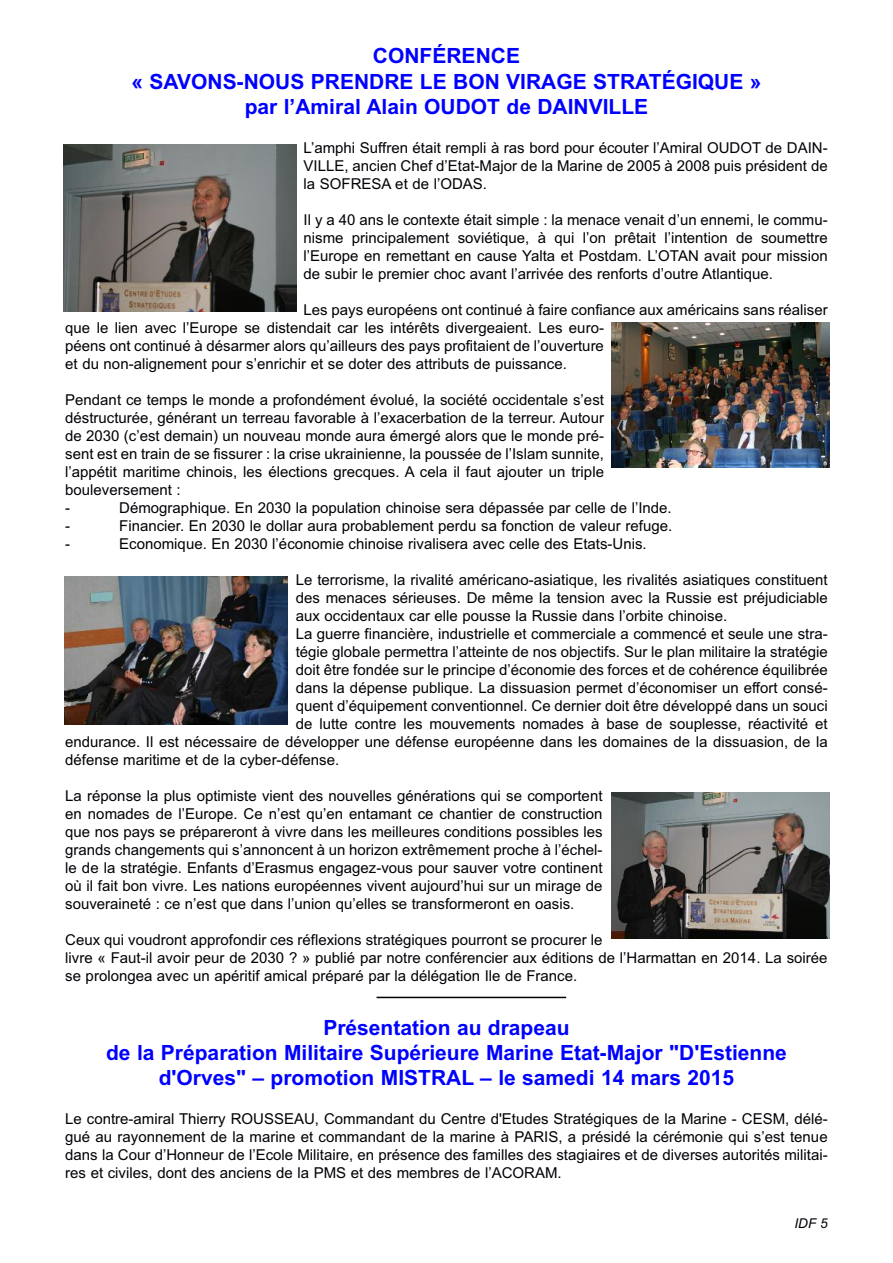
<style>
.page{position:relative;width:893px;height:1263px;background:#fff}
.page>*{position:absolute;margin:0;border:0;box-sizing:border-box;transform-origin:0 0}
.t1{font:700 21px/25.2px "Arial";color:#00f;text-align:center}
.t2{font:15px/18px "Arial";color:#000006;text-align:justify}
.t3{font:italic 13.5px "Arial";color:#000006}
</style>
<div class="page">
<img style="left:64px;top:144px;width:232px;height:168px">
<img style="left:611px;top:322px;width:218px;height:145px">
<img style="left:65px;top:576px;width:222px;height:149px">
<img style="left:611px;top:793px;width:218px;height:145px">
<hr style="left:377px;top:997px;width:189px;height:1px;background:#000006">
<h1 class="t1" style="left:132px;top:43px;width:631px">CONFÉRENCE<br>« SAVONS-NOUS PRENDRE LE BON VIRAGE STRATÉGIQUE » par l’Amiral Alain OUDOT de DAINVILLE</h1>
<p class="t2" style="left:304px;top:138px;width:526px">L’amphi Suffren était rempli à ras bord pour écouter l’Amiral OUDOT de DAIN-VILLE, ancien Chef d’Etat-Major de la Marine de 2005 à 2008 puis président de la SOFRESA et de l’ODAS.</p>
<p class="t2" style="left:304px;top:210px;width:526px">Il y a 40 ans le contexte était simple : la menace venait d’un ennemi, le commu&shy;nisme principalement soviétique, à qui l’on prêtait l’intention de soumettre l’Europe en remettant en cause Yalta et Postdam. L’OTAN avait pour mission de subir le premier choc avant l’arrivée des renforts d’outre Atlantique.</p>
<p class="t2" style="left:65px;top:300px;width:764px;text-align:left;text-indent:238px">Les pays européens ont continué à faire confiance aux américains sans réaliser que le lien avec l’Europe se distendait car les intérêts divergeaient. Les euro-<br>péens ont continué à désarmer alors qu’ailleurs des pays profitaient de l’ouverture<br>et du non-alignement pour s’enrichir et se doter des attributs de puissance.</p>
<p class="t2" style="left:65px;top:390px;width:540px;text-align:left">Pendant ce temps le monde a profondément évolué, la société occidentale s’est déstructurée, générant un terreau favorable à l’exacerbation de la terreur. Autour de 2030 (c’est demain) un nouveau monde aura émergé alors que le monde pré&shy;sent est en train de se fissurer : la crise ukrainienne, la poussée de l’Islam sunnite, l’appétit maritime chinois, les élections grecques. A cela il faut ajouter un triple bouleversement :<br>-</p>
<p class="t2" style="left:119px;top:498px;width:554px">Démographique. En 2030 la population chinoise sera dépassée par celle de l’Inde.</p>
<p class="t2" style="left:65px;top:516px;width:6px">-</p>
<p class="t2" style="left:119px;top:516px;width:554px">Financier. En 2030 le dollar aura probablement perdu sa fonction de valeur refuge.</p>
<p class="t2" style="left:65px;top:534px;width:6px">-</p>
<p class="t2" style="left:119px;top:534px;width:529px">Economique. En 2030 l’économie chinoise rivalisera avec celle des Etats-Unis.</p>
<p class="t2" style="left:296px;top:570px;width:533px">Le terrorisme, la rivalité américano-asiatique, les rivalités asiatiques constituent</p>
<p class="t2" style="left:296px;top:588px;width:533px">des menaces sérieuses. De même la tension avec la Russie est préjudiciable</p>
<p class="t2" style="left:296px;top:606px;width:433px">aux occidentaux car elle pousse la Russie dans l’orbite chinoise.</p>
<p class="t2" style="left:296px;top:624px;width:533px">La guerre financière, industrielle et commerciale a commencé et seule une stra-</p>
<p class="t2" style="left:296px;top:642px;width:533px">tégie globale permettra l’atteinte de nos objectifs. Sur le plan militaire la stratégie</p>
<p class="t2" style="left:296px;top:660px;width:533px">doit être fondée sur le principe d’économie des forces et de cohérence équilibrée</p>
<p class="t2" style="left:296px;top:678px;width:533px">dans la dépense publique. La dissuasion permet d’économiser un effort consé-</p>
<p class="t2" style="left:296px;top:696px;width:533px">quent d’équipement conventionnel. Ce dernier doit être développé dans un souci</p>
<p class="t2" style="left:296px;top:714px;width:533px">de lutte contre les mouvements nomades à base de souplesse, réactivité et</p>
<p class="t2" style="left:65px;top:732px;width:764px">endurance. Il est nécessaire de développer une défense européenne dans les domaines de la dissuasion, de la</p>
<p class="t2" style="left:65px;top:750px;width:275px">défense maritime et de la cyber-défense.</p>
<p class="t2" style="left:65px;top:786px;width:539px">La réponse la plus optimiste vient des nouvelles générations qui se comportent en nomades de l’Europe. Ce n’est qu’en entamant ce chantier de construction que nos pays se prépareront à vivre dans les meilleures conditions possibles les grands changements qui s’annoncent à un horizon extrêmement proche à l’échel&shy;le de la stratégie. Enfants d’Erasmus engagez-vous pour sauver votre continent où il fait bon vivre. Les nations européennes vivent aujourd’hui sur un mirage de souveraineté : ce n’est que dans l’union qu’elles se transformeront en oasis.</p>
<p class="t2" style="left:65px;top:930px;width:764px;text-align:left">Ceux qui voudront approfondir ces réflexions stratégiques pourront se procurer le<br>livre « Faut-il avoir peur de 2030 ? » publié par notre conférencier aux éditions de l’Harmattan en 2014. La soirée se prolongea avec un apéritif amical préparé par la délégation Ile de France.</p>
<h1 class="t1" style="left:106px;top:1015px;width:682px">Présentation au drapeau<br>de la Préparation Militaire Supérieure Marine Etat-Major "D'Estienne d'Orves" – promotion MISTRAL – le samedi 14 mars 2015</h1>
<p class="t2" style="left:65px;top:1110px;width:764px">Le contre-amiral Thierry ROUSSEAU, Commandant du Centre d'Etudes Stratégiques de la Marine - CESM, délé&shy;gué au rayonnement de la marine et commandant de la marine à PARIS, a présidé la cérémonie qui s’est tenue dans la Cour d’Honneur de l’Ecole Militaire, en présence des familles des stagiaires et de diverses autorités militai&shy;res et civiles, dont des anciens de la PMS et des membres de l’ACORAM.</p>
<p class="t3" style="left:794px;top:1215px;width:35px">IDF 5</p>
</div>
